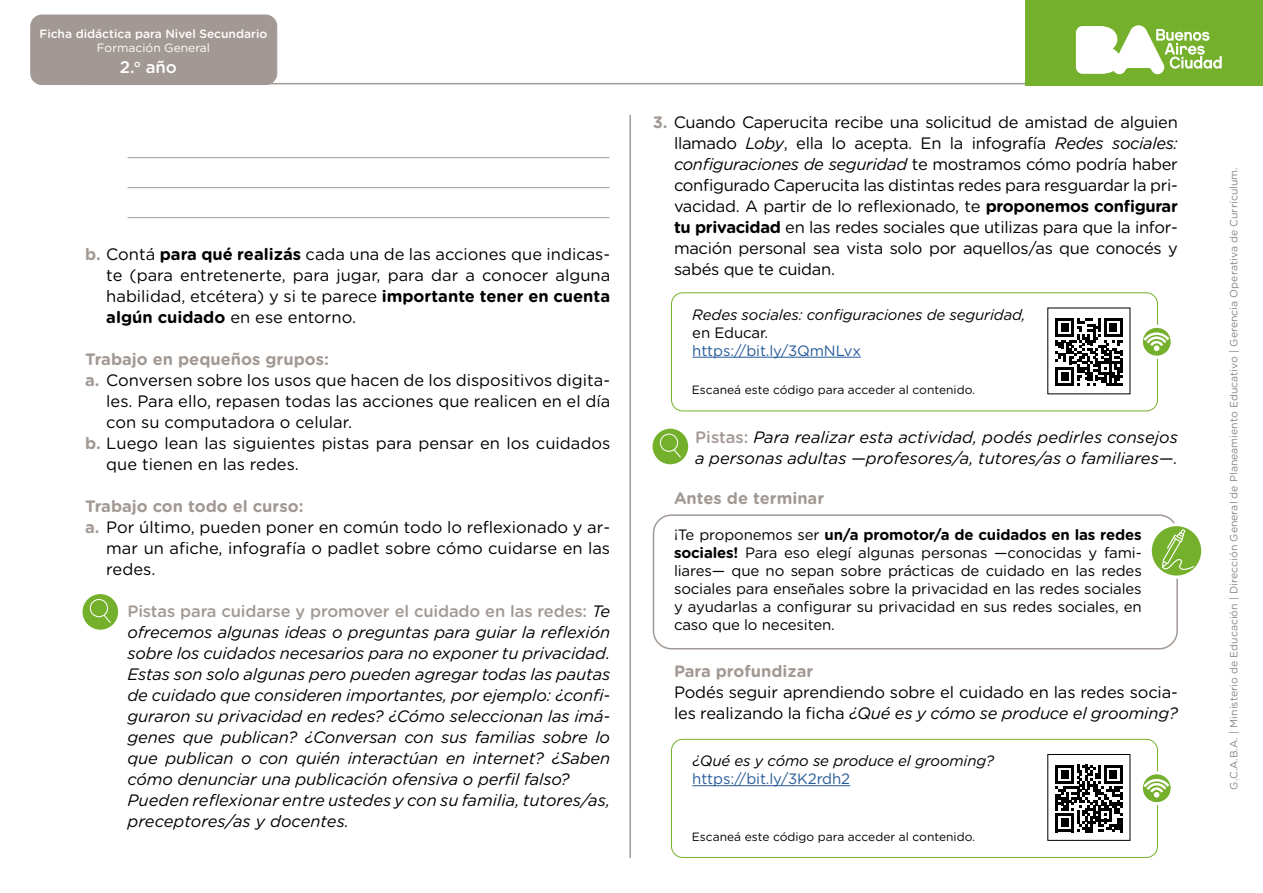
<style>
.page{position:relative;width:1263px;height:893px;background:#fff}
.page>*{position:absolute;margin:0;border:0;box-sizing:border-box;transform-origin:0 0}
.t1{font:500 16.8px "Gotham Rounded";color:#fff}
.t2{font:16.5px/21px "Gotham Rounded";color:#000;text-align:justify}
.t3{font:italic 16.5px/21px "Gotham Rounded";letter-spacing:-.01em;color:#000}
.t4{font:700 16.5px "Gotham Rounded";color:#a29994}
.t5{font:15px/18px "Gotham Rounded";letter-spacing:-.01em;color:#000;text-align:justify}
.t6{font:italic 15px "Gotham Rounded";letter-spacing:-.01em;color:#000}
.t7{font:15px "Gotham Rounded";letter-spacing:-.01em;color:#275b9b}
.t8{font:12px "Gotham Rounded";color:#000}
.t9{font:500 12px "Gotham Rounded";color:#fff}
.t10{font:12px "Gotham Rounded";color:#fff}
.t11{font:10.5px "Gotham Rounded";color:#878787}
.s1{font-weight:700;color:#a29994}
.s2{font-weight:700}
.s3{font-weight:500;font-style:normal;color:#a29994}
.s4{font-style:italic}
</style>
<div class="page">
<div style="left:31px;top:15px;width:246px;height:70px;background:#a29994;border-radius:11px"></div>
<div style="left:30px;top:15px;width:247px;height:70px;border:1px solid #a29994;border-radius:11px"></div>
<hr style="left:84px;top:83px;width:1179px;height:1px;background:#a29994">
<div style="left:1025px;top:0;width:238px;height:85px;background:#74b02b"></div>
<svg style="left:1076px;top:25px;width:146px;height:49px"></svg>
<div style="left:653px;top:514px;width:525px;height:135px;border:2px solid #a29994;border-radius:18px"></div>
<svg style="left:1150px;top:525px;width:53px;height:52px"></svg>
<div style="left:1149px;top:523px;width:55px;height:56px;border:3px solid #fff;border-radius:50%"></div>
<svg style="left:1162px;top:529px;width:32px;height:41px"></svg>
<hr style="left:128px;top:157px;width:481px;height:1px;background:#a29994">
<hr style="left:128px;top:187px;width:481px;height:1px;background:#a29994">
<hr style="left:128px;top:217px;width:481px;height:1px;background:#a29994">
<svg style="left:81px;top:593px;width:39px;height:38px"></svg>
<div style="left:80px;top:591px;width:41px;height:42px;border:3px solid #fff;border-radius:50%"></div>
<svg style="left:90px;top:599px;width:21px;height:24px"></svg>
<hr style="left:629px;top:115px;width:2px;height:743px;background:#a29994">
<div style="left:671px;top:292px;width:487px;height:119px;border:1px solid #74b02b;border-radius:11px"></div>
<div style="left:671px;top:739px;width:487px;height:119px;border:1px solid #74b02b;border-radius:11px"></div>
<svg style="left:1055px;top:318px;width:67px;height:68px"></svg>
<svg style="left:1055px;top:765px;width:67px;height:67px"></svg>
<div style="left:1047px;top:754px;width:83px;height:87px;border:1px solid #000"></div>
<hr style="left:692px;top:357px;width:169px;height:1px;background:#275b9b">
<hr style="left:692px;top:785px;width:158px;height:1px;background:#275b9b">
<svg style="left:1141px;top:326px;width:31px;height:31px"></svg>
<div style="left:1140px;top:325px;width:34px;height:34px;border:3px solid #fff;border-radius:50%"></div>
<svg style="left:1143px;top:332px;width:26px;height:19px"></svg>
<svg style="left:1141px;top:773px;width:31px;height:31px"></svg>
<div style="left:1140px;top:771px;width:34px;height:34px;border:3px solid #fff;border-radius:50%"></div>
<svg style="left:1143px;top:779px;width:26px;height:19px"></svg>
<svg style="left:651px;top:427px;width:39px;height:39px"></svg>
<div style="left:649px;top:426px;width:42px;height:41px;border:3px solid #fff;border-radius:50%"></div>
<svg style="left:660px;top:434px;width:21px;height:23px"></svg>
<p class="t9" style="left:39px;top:25px;width:229px">Ficha didáctica para Nivel Secundario</p>
<p class="t10" style="left:97px;top:40px;width:115px">Formación General</p>
<p class="t1" style="left:120px;top:55px;width:59px">2.<sup>o</sup> año</p>
<p class="t2" style="left:106px;top:243px;width:505px;text-indent:-21px"><span class="s1">b.</span> Contá <span class="s2">para qué realizás</span> cada una de las acciones que indicas&shy;te (para entretenerte, para jugar, para dar a conocer alguna habilidad, etcétera) y si te parece <span class="s2">importante tener en cuenta algún cuidado</span> en ese entorno.</p>
<p class="t4" style="left:85px;top:347px;width:245px">Trabajo en pequeños grupos:</p>
<p class="t2" style="left:85px;top:369px;width:527px"><span class="s1">a.</span> Conversen sobre los usos que hacen de los dispositivos digita-</p>
<p class="t2" style="left:106px;top:390px;width:505px">les. Para ello, repasen todas las acciones que realicen en el día</p>
<p class="t2" style="left:106px;top:411px;width:247px">con su computadora o celular.</p>
<p class="t2" style="left:85px;top:432px;width:527px"><span class="s1">b.</span> Luego lean las siguientes pistas para pensar en los cuidados</p>
<p class="t2" style="left:106px;top:453px;width:194px">que tienen en las redes.</p>
<p class="t4" style="left:85px;top:494px;width:220px">Trabajo con todo el curso:</p>
<p class="t2" style="left:85px;top:516px;width:527px"><span class="s1">a.</span> Por último, pueden poner en común todo lo reflexionado y ar-</p>
<p class="t2" style="left:106px;top:537px;width:505px">mar un afiche, infografía o padlet sobre cómo cuidarse en las</p>
<p class="t2" style="left:106px;top:558px;width:51px">redes.</p>
<p class="t3" style="left:128px;top:600px;width:484px"><span class="s3">Pistas para cuidarse y promover el cuidado en las redes:</span> Te ofrecemos algunas ideas o preguntas para guiar la reflexión sobre los cuidados necesarios para no exponer tu privacidad.<br>Estas son solo algunas pero pueden agregar todas las pautas de cuidado que consideren importantes, por ejemplo: ¿confi&shy;guraron su privacidad en redes? ¿Cómo seleccionan las imá&shy;genes que publican? ¿Conversan con sus familias sobre lo que publican o con quién interactúan en internet? ¿Saben cómo denunciar una publicación ofensiva o perfil falso?<br>Pueden reflexionar entre ustedes y con su familia, tutores/as, preceptores/as y docentes.</p>
<p class="t2" style="left:674px;top:111px;width:505px;text-indent:-21px"><span class="s1">3.</span> Cuando Caperucita recibe una solicitud de amistad de alguien llamado <span class="s4">Loby</span>, ella lo acepta. En la infografía <span class="s4">Redes sociales: configuraciones de seguridad</span> te mostramos cómo podría haber configurado Caperucita las distintas redes para resguardar la pri&shy;vacidad. A partir de lo reflexionado, te <span class="s2">proponemos configurar tu privacidad</span> en las redes sociales que utilizas para que la infor&shy;mación personal sea vista solo por aquellos/as que conocés y sabés que te cuidan.</p>
<p class="t6" style="left:692px;top:304px;width:335px">Redes sociales: configuraciones de seguridad,</p>
<p class="t5" style="left:692px;top:323px;width:78px">en Educar.</p>
<p class="t7" style="left:692px;top:340px;width:170px">https://bit.ly/3QmNLvx</p>
<p class="t8" style="left:692px;top:382px;width:285px">Escaneá este código para acceder al contenido.</p>
<p class="t3" style="left:695px;top:426px;width:484px"><span class="s3">Pistas:</span> Para realizar esta actividad, podés pedirles consejos a personas adultas —profesores/a, tutores/as o familiares—.</p>
<p class="t4" style="left:674px;top:486px;width:152px">Antes de terminar</p>
<p class="t5" style="left:674px;top:525px;width:469px">¡Te proponemos ser <span class="s2">un/a promotor/a de cuidados en las redes sociales!</span> Para eso elegí algunas personas —conocidas y fami&shy;liares— que no sepan sobre prácticas de cuidado en las redes sociales para enseñales sobre la privacidad en las redes sociales y ayudarlas a configurar su privacidad en sus redes sociales, en caso que lo necesiten.</p>
<p class="t4" style="left:674px;top:659px;width:141px">Para profundizar</p>
<p class="t2" style="left:674px;top:681px;width:505px">Podés seguir aprendiendo sobre el cuidado en las redes socia&shy;les realizando la ficha <span class="s4">¿Qué es y cómo se produce el grooming?</span></p>
<p class="t6" style="left:692px;top:751px;width:303px">¿Qué es y cómo se produce el grooming?</p>
<p class="t7" style="left:692px;top:769px;width:159px">https://bit.ly/3K2rdh2</p>
<p class="t8" style="left:692px;top:828px;width:285px">Escaneá este código para acceder al contenido.</p>
<p class="t11" style="left:1226px;top:790px;width:624px;rotate:-90deg">G.C.A.B.A. | Ministerio de Educación | Dirección General de Planeamiento Educativo | Gerencia Operativa de Currículum.</p>
</div>
